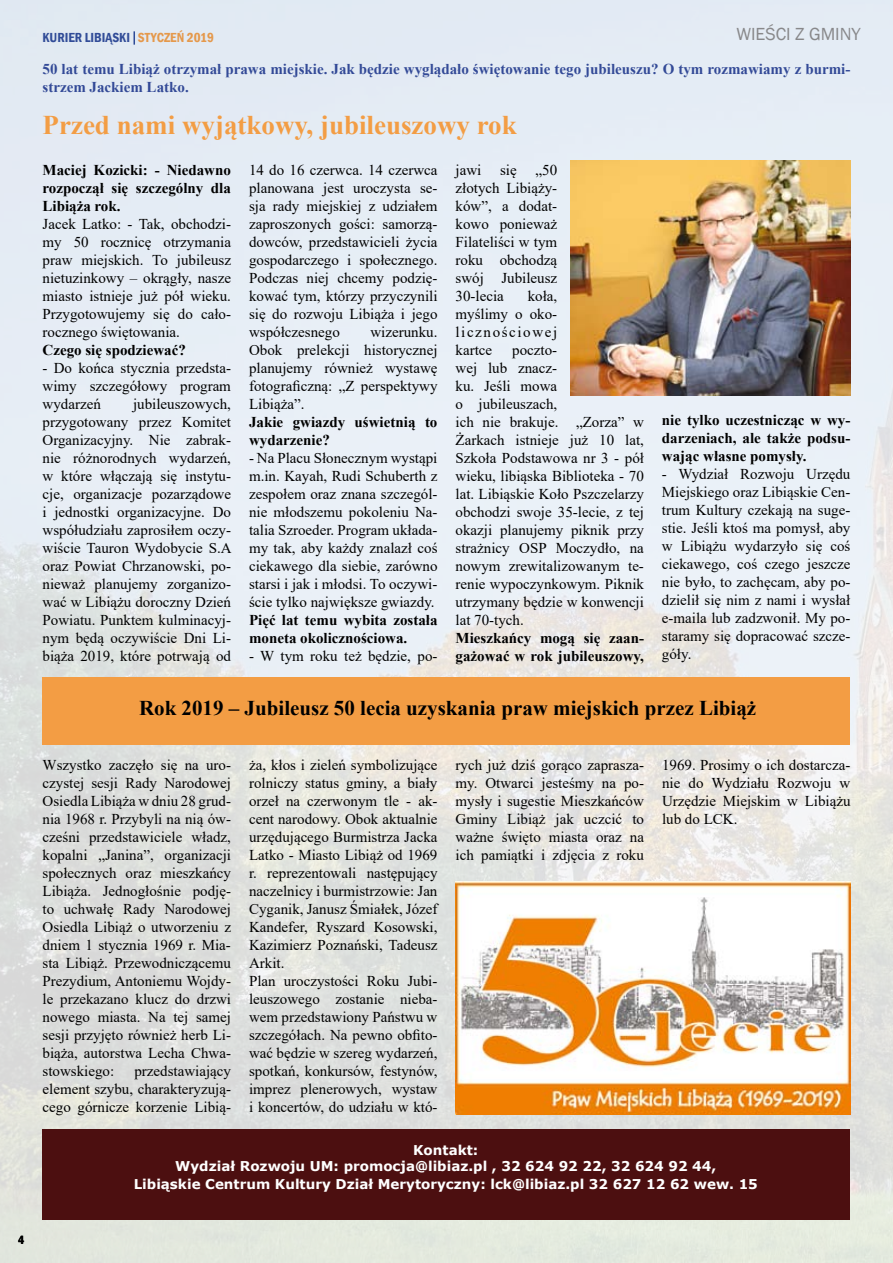
<style>
.page{position:relative;width:893px;height:1263px;background:#fff}
.page>*{position:absolute;margin:0;border:0;box-sizing:border-box;transform-origin:0 0}
.t1{font:700 27px "Times New Roman";color:#f39d44}
.t2{font:700 21px "Times New Roman";color:#000}
.t3{font:18px "Franklin Gothic";color:#88888a}
.t4{font:15px/18px "Times New Roman";color:#000;text-align:justify}
.t5{font:700 15px/18px "Times New Roman";color:#000}
.t6{font:700 15px/18px "Times New Roman";color:#334a97}
.t7{font:700 13.5px/16.2px "Verdana";color:#fff;text-align:center}
.t8{font:600 condensed 13.5px "Franklin Gothic";color:#304996}
.t9{font:600 condensed 12px "Franklin Gothic";color:#000}
.s1{color:#f39c43}
</style>
<div class="page">
<img style="left:0;top:0;width:893px;height:1263px">
<svg style="left:133px;top:31px;width:2px;height:14px"></svg>
<div style="left:43px;top:677px;width:807px;height:67px;background:#f39d44"></div>
<img style="left:570px;top:160px;width:280px;height:235px">
<div style="left:43px;top:1130px;width:807px;height:90px;background:#4c0f10"></div>
<img style="left:456px;top:881px;width:394px;height:233px">
<p class="t9" style="left:18px;top:1232px;width:8px">4</p>
<p class="t3" style="left:736px;top:23px;width:126px">WIEŚCI Z GMINY</p>
<p class="t6" style="left:43px;top:59px;width:809px">50 lat temu Libiąż otrzymał prawa miejskie. Jak będzie wyglądało świętowanie tego jubileuszu? O tym rozmawiamy z burmi&shy;strzem Jackiem Latko.</p>
<h1 class="t1" style="left:43px;top:105px;width:476px">Przed nami wyjątkowy, jubileuszowy rok</h1>
<p class="t5" style="left:43px;top:160px;width:190px;text-align:justify">Maciej Kozicki: - Niedawno rozpoczął się szczególny dla Libiąża rok.</p>
<p class="t4" style="left:43px;top:214px;width:190px">Jacek Latko: - Tak, obchodzi&shy;my 50 rocznicę otrzymania praw miejskich. To jubileusz nietuzinkowy – okrągły, nasze miasto istnieje już pół wieku.<br>Przygotowujemy się do cało&shy;rocznego świętowania.</p>
<p class="t5" style="left:43px;top:340px;width:145px">Czego się spodziewać?</p>
<p class="t4" style="left:43px;top:358px;width:190px">- Do końca stycznia przedsta&shy;wimy szczegółowy program wydarzeń</p>
<p class="t8" style="left:43px;top:29px;width:173px">KURIER LIBIĄSKI <span class="s1">STYCZEŃ 2019</span></p>
<p class="t4" style="left:455px;top:160px;width:27px">jawi</p>
<p class="t4" style="left:500px;top:160px;width:18px">się</p>
<p class="t4" style="left:249px;top:160px;width:190px">14 do 16 czerwca. 14 czerwca planowana jest uroczysta se&shy;sja rady miejskiej z udziałem zaproszonych gości: samorzą&shy;dowców, przedstawicieli życia gospodarczego i społecznego.<br>Podczas niej chcemy podzię&shy;kować tym, którzy przyczynili się do rozwoju Libiąża i jego współczesnego</p>
<p class="t4" style="left:455px;top:160px;width:103px;text-indent:80px">„50 złotych Libiąży&shy;ków”, a dodat&shy;kowo ponieważ Filateliści w tym roku obchodzą swój Jubileusz 30-lecia</p>
<p class="t4" style="left:455px;top:286px;width:103px;text-indent:72px">koła, myślimy o oko&shy;licznościowej kartce</p>
<p class="t4" style="left:249px;top:322px;width:190px;text-indent:121px">wizerunku.<br>Obok prelekcji historycznej planujemy również wystawę fotograficzną: „Z perspektywy Libiąża”.</p>
<p class="t5" style="left:249px;top:412px;width:190px">Jakie gwiazdy uświetnią to wydarzenie?</p>
<p class="t4" style="left:249px;top:448px;width:190px">- Na Placu Słonecznym wystąpi m.in. Kayah, Rudi Schuberth z zespołem oraz znana szczegól&shy;nie młodszemu pokoleniu Na&shy;talia Szroeder. Program układa&shy;my tak, aby każdy znalazł coś ciekawego dla siebie, zarówno starsi i jak i młodsi. To oczywi&shy;ście tylko największe gwiazdy.</p>
<p class="t5" style="left:249px;top:610px;width:190px">Pięć lat temu wybita została moneta okolicznościowa.</p>
<p class="t4" style="left:249px;top:646px;width:190px">- W tym roku też będzie, po-</p>
<p class="t4" style="left:455px;top:340px;width:190px;text-align:left;text-indent:57px">poczto-<br>wej lub znacz-<br>ku. Jeśli mowa<br>o jubileuszach,<br>ich nie brakuje. „Zorza” w<br>Żarkach istnieje już 10 lat,<br>Szkoła Podstawowa nr 3 - pół wieku, libiąska Biblioteka - 70 lat. Libiąskie Koło Pszczelarzy obchodzi swoje 35-lecie, z tej okazji planujemy piknik przy strażnicy OSP Moczydło, na nowym zrewitalizowanym te&shy;renie wypoczynkowym. Piknik utrzymany będzie w konwencji lat 70-tych.</p>
<p class="t5" style="left:455px;top:628px;width:190px">Mieszkańcy mogą się zaan&shy;gażować w rok jubileuszowy,</p>
<h2 class="t2" style="left:139px;top:693px;width:619px">Rok 2019 – Jubileusz 50 lecia uzyskania praw miejskich przez Libiąż</h2>
<p class="t4" style="left:43px;top:394px;width:191px;text-indent:91px">jubileuszowych, przygotowany przez Komitet Organizacyjny. Nie zabrak&shy;nie różnorodnych wydarzeń, w które włączają się instytu&shy;cje, organizacje pozarządowe i jednostki organizacyjne. Do współudziału zaprosiłem oczy&shy;wiście Tauron Wydobycie S.A oraz Powiat Chrzanowski, po&shy;nieważ planujemy zorganizo&shy;wać w Libiążu doroczny Dzień Powiatu. Punktem kulminacyj&shy;nym będą oczywiście Dni Li&shy;biąża 2019, które potrwają od</p>
<p class="t5" style="left:662px;top:410px;width:190px;text-align:justify">nie tylko uczestnicząc w wy&shy;darzeniach, ale także podsu&shy;wając własne pomysły.</p>
<p class="t4" style="left:662px;top:464px;width:190px">- Wydział Rozwoju Urzędu Miejskiego oraz Libiąskie Cen&shy;trum Kultury czekają na suge&shy;stie. Jeśli ktoś ma pomysł, aby w Libiążu wydarzyło się coś ciekawego, coś czego jeszcze nie było, to zachęcam, aby po&shy;dzielił się nim z nami i wysłał e-maila lub zadzwonił. My po&shy;staramy się dopracować szcze&shy;góły.</p>
<p class="t4" style="left:43px;top:755px;width:190px">Wszystko zaczęło się na uro&shy;czystej sesji Rady Narodowej Osiedla Libiąża w dniu 28 grud&shy;nia 1968 r. Przybyli na nią ów&shy;cześni przedstawiciele władz, kopalni „Janina”, organizacji społecznych oraz mieszkańcy Libiąża. Jednogłośnie podję&shy;to uchwałę Rady Narodowej Osiedla Libiąż o utworzeniu z dniem 1 stycznia 1969 r. Mia&shy;sta Libiąż. Przewodniczącemu Prezydium, Antoniemu Wojdy&shy;le przekazano klucz do drzwi nowego miasta. Na tej samej sesji przyjęto również herb Li&shy;biąża, autorstwa Lecha Chwa&shy;stowskiego:</p>
<p class="t4" style="left:43px;top:1061px;width:190px;text-indent:92px">przedstawiający element szybu, charakteryzują&shy;cego górnicze korzenie Libią-</p>
<p class="t4" style="left:249px;top:755px;width:190px;text-align:left">ża, kłos i zieleń symbolizujące rolniczy status gminy, a biały orzeł na czerwonym tle - ak&shy;cent narodowy. Obok aktualnie urzędującego Burmistrza Jacka<br>Latko - Miasto Libiąż od 1969 r. reprezentowali następujący naczelnicy i burmistrzowie: Jan<br>Cyganik, Janusz Śmiałek, Józef<br>Kandefer, Ryszard Kosowski,<br>Kazimierz Poznański, Tadeusz<br>Arkit.<br>Plan uroczystości Roku Jubi&shy;leuszowego zostanie nieba&shy;wem przedstawiony Państwu w szczegółach. Na pewno obfito&shy;wać będzie w szereg wydarzeń, spotkań, konkursów, festynów, imprez plenerowych, wystaw i koncertów, do udziału w któ-</p>
<p class="t4" style="left:455px;top:755px;width:190px">rych już dziś gorąco zaprasza&shy;my. Otwarci jesteśmy na po&shy;mysły i sugestie Mieszkańców Gminy Libiąż jak uczcić to ważne święto miasta oraz na ich pamiątki i zdjęcia z roku</p>
<p class="t4" style="left:662px;top:755px;width:190px">1969. Prosimy o ich dostarcza&shy;nie do Wydziału Rozwoju w Urzędzie Miejskim w Libiążu lub do LCK.</p>
<p class="t7" style="left:175px;top:1141px;width:542px">Kontakt:<br>Wydział Rozwoju UM: promocja@libiaz.pl , 32 624 92 22, 32 624 92 44,</p>
<p class="t7" style="left:134px;top:1175px;width:626px">Libiąskie Centrum Kultury Dział Merytoryczny: lck@libiaz.pl 32 627 12 62 wew. 15</p>
</div>
